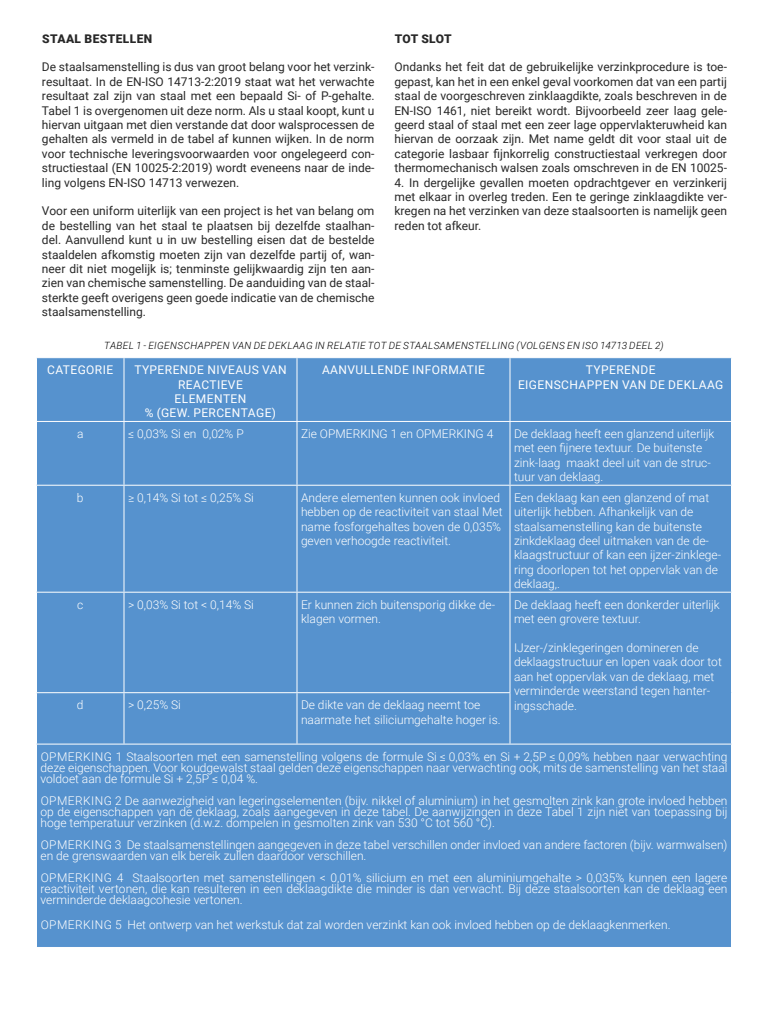
<style>
.page{position:relative;width:768px;height:1024px;background:#fff}
.page>*{position:absolute;margin:0;border:0;box-sizing:border-box;transform-origin:0 0}
.t1{font:300 12px/14.4px "Roboto";color:#fff}
.t2{font:12px/14.4px "Roboto";color:#282828;text-align:justify}
.t3{font:12px/14.4px "Roboto";letter-spacing:.035em;color:#fff;text-align:center}
.t4{font:900 12px "Roboto";letter-spacing:.035em;color:#282828}
.t5{font:italic 300 10px "Roboto";letter-spacing:.035em;color:#000}
</style>
<div class="page">
<div style="left:37px;top:358px;width:694px;height:589px;background:#5692ce"></div>
<hr style="left:124px;top:358px;width:1px;height:63px;background:#fff">
<hr style="left:296px;top:358px;width:2px;height:63px;background:#fff">
<hr style="left:510px;top:358px;width:1px;height:63px;background:#fff">
<hr style="left:36px;top:421px;width:88px;height:1px;background:#fff">
<hr style="left:124px;top:421px;width:173px;height:1px;background:#fff">
<hr style="left:124px;top:422px;width:1px;height:63px;background:#fff">
<hr style="left:297px;top:421px;width:213px;height:1px;background:#fff">
<hr style="left:296px;top:422px;width:2px;height:63px;background:#fff">
<hr style="left:510px;top:421px;width:222px;height:1px;background:#fff">
<hr style="left:510px;top:422px;width:1px;height:63px;background:#fff">
<hr style="left:36px;top:485px;width:88px;height:1px;background:#fff">
<hr style="left:124px;top:485px;width:173px;height:1px;background:#fff">
<hr style="left:124px;top:486px;width:1px;height:106px;background:#fff">
<hr style="left:297px;top:485px;width:213px;height:1px;background:#fff">
<hr style="left:296px;top:486px;width:2px;height:106px;background:#fff">
<hr style="left:510px;top:485px;width:222px;height:1px;background:#fff">
<hr style="left:510px;top:486px;width:1px;height:106px;background:#fff">
<hr style="left:36px;top:592px;width:88px;height:1px;background:#fff">
<hr style="left:124px;top:592px;width:173px;height:1px;background:#fff">
<hr style="left:124px;top:593px;width:1px;height:99px;background:#fff">
<hr style="left:297px;top:592px;width:213px;height:1px;background:#fff">
<hr style="left:296px;top:593px;width:2px;height:99px;background:#fff">
<hr style="left:510px;top:592px;width:222px;height:1px;background:#fff">
<hr style="left:510px;top:593px;width:1px;height:99px;background:#fff">
<hr style="left:36px;top:692px;width:88px;height:1px;background:#fff">
<hr style="left:124px;top:692px;width:173px;height:1px;background:#fff">
<hr style="left:124px;top:693px;width:1px;height:51px;background:#fff">
<hr style="left:297px;top:692px;width:213px;height:1px;background:#fff">
<hr style="left:296px;top:693px;width:2px;height:51px;background:#fff">
<hr style="left:510px;top:693px;width:1px;height:51px;background:#fff">
<hr style="left:36px;top:744px;width:88px;height:1px;background:#fff">
<hr style="left:124px;top:744px;width:173px;height:1px;background:#fff">
<hr style="left:297px;top:744px;width:213px;height:1px;background:#fff">
<hr style="left:510px;top:744px;width:222px;height:1px;background:#fff">
<p class="t4" style="left:42px;top:30px;width:112px">STAAL BESTELLEN</p>
<p class="t2" style="left:42px;top:59px;width:334px">De staalsamenstelling is dus van groot belang voor het verzink&shy;resultaat. In de EN-ISO 14713-2:2019 staat wat het verwachte resultaat zal zijn van staal met een bepaald Si- of P-gehalte.<br>Tabel 1 is overgenomen uit deze norm. Als u staal koopt, kunt u hiervan uitgaan met dien verstande dat door walsprocessen de gehalten als vermeld in de tabel af kunnen wijken. In de norm voor technische leveringsvoorwaarden voor ongelegeerd con&shy;structiestaal (EN 10025-2:2019) wordt eveneens naar de inde&shy;ling volgens EN-ISO 14713 verwezen.</p>
<p class="t2" style="left:42px;top:203px;width:334px">Voor een uniform uiterlijk van een project is het van belang om de bestelling van het staal te plaatsen bij dezelfde staalhan&shy;del. Aanvullend kunt u in uw bestelling eisen dat de bestelde staaldelen afkomstig moeten zijn van dezelfde partij of, wan&shy;neer dit niet mogelijk is; tenminste gelijkwaardig zijn ten aan&shy;zien van chemische samenstelling. De aanduiding van de staal&shy;sterkte geeft overigens geen goede indicatie van de chemische staalsamenstelling.</p>
<p class="t4" style="left:395px;top:30px;width:58px">TOT SLOT</p>
<p class="t2" style="left:394px;top:59px;width:334px">Ondanks het feit dat de gebruikelijke verzinkprocedure is toe&shy;gepast, kan het in een enkel geval voorkomen dat van een partij staal de voorgeschreven zinklaagdikte, zoals beschreven in de EN-ISO 1461, niet bereikt wordt. Bijvoorbeeld zeer laag gele&shy;geerd staal of staal met een zeer lage oppervlakteruwheid kan hiervan de oorzaak zijn. Met name geldt dit voor staal uit de categorie lasbaar fijnkorrelig constructiestaal verkregen door thermomechanisch walsen zoals omschreven in de EN 10025-</p>
<p class="t2" style="left:394px;top:175px;width:334px">4. In dergelijke gevallen moeten opdrachtgever en verzinkerij met elkaar in overleg treden. Een te geringe zinklaagdikte ver&shy;kregen na het verzinken van deze staalsoorten is namelijk geen reden tot afkeur.</p>
<p class="t5" style="left:104px;top:339px;width:561px">TABEL 1 - EIGENSCHAPPEN VAN DE DEKLAAG IN RELATIE TOT DE STAALSAMENSTELLING (VOLGENS EN ISO 14713 DEEL 2)</p>
<p class="t3" style="left:47px;top:362px;width:68px">CATEGORIE</p>
<p class="t3" style="left:134px;top:362px;width:154px">TYPERENDE NIVEAUS VAN<br>REACTIEVE<br>ELEMENTEN<br>% (GEW. PERCENTAGE)</p>
<p class="t3" style="left:322px;top:362px;width:164px">AANVULLENDE INFORMATIE</p>
<p class="t3" style="left:518px;top:362px;width:207px">TYPERENDE<br>EIGENSCHAPPEN VAN DE DEKLAAG</p>
<p class="t1" style="left:77px;top:426px;width:8px">a</p>
<p class="t1" style="left:128px;top:426px;width:117px">≤ 0,03% Si en 0,02% P</p>
<p class="t1" style="left:301px;top:426px;width:194px">Zie OPMERKING 1 en OPMERKING 4</p>
<p class="t1" style="left:514px;top:426px;width:202px">De deklaag heeft een glanzend uiterlijk met een fijnere textuur. De buitenste zink-laag maakt deel uit van de struc&shy;tuur van deklaag.</p>
<p class="t1" style="left:77px;top:490px;width:8px">b</p>
<p class="t1" style="left:128px;top:490px;width:127px">≥ 0,14% Si tot ≤ 0,25% Si</p>
<p class="t1" style="left:301px;top:490px;width:203px">Andere elementen kunnen ook invloed hebben op de reactiviteit van staal Met name fosforgehaltes boven de 0,035% geven verhoogde reactiviteit.</p>
<p class="t1" style="left:514px;top:490px;width:209px">Een deklaag kan een glanzend of mat uiterlijk hebben. Afhankelijk van de staalsamenstelling kan de buitenste zinkdeklaag deel uitmaken van de de&shy;klaagstructuur of kan een ijzer-zinklege&shy;ring doorlopen tot het oppervlak van de deklaag,.</p>
<p class="t1" style="left:77px;top:597px;width:8px">c</p>
<p class="t1" style="left:128px;top:597px;width:127px">&gt; 0,03% Si tot &lt; 0,14% Si</p>
<p class="t1" style="left:301px;top:597px;width:196px">Er kunnen zich buitensporig dikke de&shy;klagen vormen.</p>
<p class="t1" style="left:514px;top:597px;width:207px">De deklaag heeft een donkerder uiterlijk met een grovere textuur.</p>
<p class="t1" style="left:514px;top:640px;width:209px">IJzer-/zinklegeringen domineren de deklaagstructuur en lopen vaak door tot aan het oppervlak van de deklaag, met verminderde weerstand tegen hanter-</p>
<p class="t1" style="left:77px;top:697px;width:8px">d</p>
<p class="t1" style="left:128px;top:697px;width:54px">&gt; 0,25% Si</p>
<p class="t1" style="left:301px;top:697px;width:181px">De dikte van de deklaag neemt toe</p>
<p class="t1" style="left:514px;top:698px;width:65px">ingsschade.</p>
<p class="t1" style="left:301px;top:712px;width:201px">naarmate het siliciumgehalte hoger is.</p>
<p class="t1" style="left:41px;top:750px;width:688px;line-height:11px;text-align:justify">OPMERKING 1 Staalsoorten met een samenstelling volgens de formule Si ≤ 0,03% en Si + 2,5P ≤ 0,09% hebben naar verwachting deze eigenschappen. Voor koudgewalst staal gelden deze eigenschappen naar verwachting ook, mits de samenstelling van het staal voldoet aan de formule Si + 2,5P ≤ 0,04 %.</p>
<p class="t1" style="left:41px;top:794px;width:689px;line-height:11px;text-align:justify">OPMERKING 2 De aanwezigheid van legeringselementen (bijv. nikkel of aluminium) in het gesmolten zink kan grote invloed hebben op de eigenschappen van de deklaag, zoals aangegeven in deze tabel. De aanwijzingen in deze Tabel 1 zijn niet van toepassing bij hoge temperatuur verzinken (d.w.z. dompelen in gesmolten zink van 530 °C tot 560 °C).</p>
<p class="t1" style="left:41px;top:838px;width:688px;line-height:11px">OPMERKING 3 De staalsamenstellingen aangegeven in deze tabel verschillen onder invloed van andere factoren (bijv. warmwalsen) en de grenswaarden van elk bereik zullen daardoor verschillen.</p>
<p class="t1" style="left:41px;top:871px;width:689px;line-height:11px;text-align:justify">OPMERKING 4 Staalsoorten met samenstellingen &lt; 0,01% silicium en met een aluminiumgehalte &gt; 0,035% kunnen een lagere reactiviteit vertonen, die kan resulteren in een deklaagdikte die minder is dan verwacht. Bij deze staalsoorten kan de deklaag een verminderde deklaagcohesie vertonen.</p>
<p class="t1" style="left:41px;top:917px;width:631px">OPMERKING 5 Het ontwerp van het werkstuk dat zal worden verzinkt kan ook invloed hebben op de deklaagkenmerken.</p>
</div>
